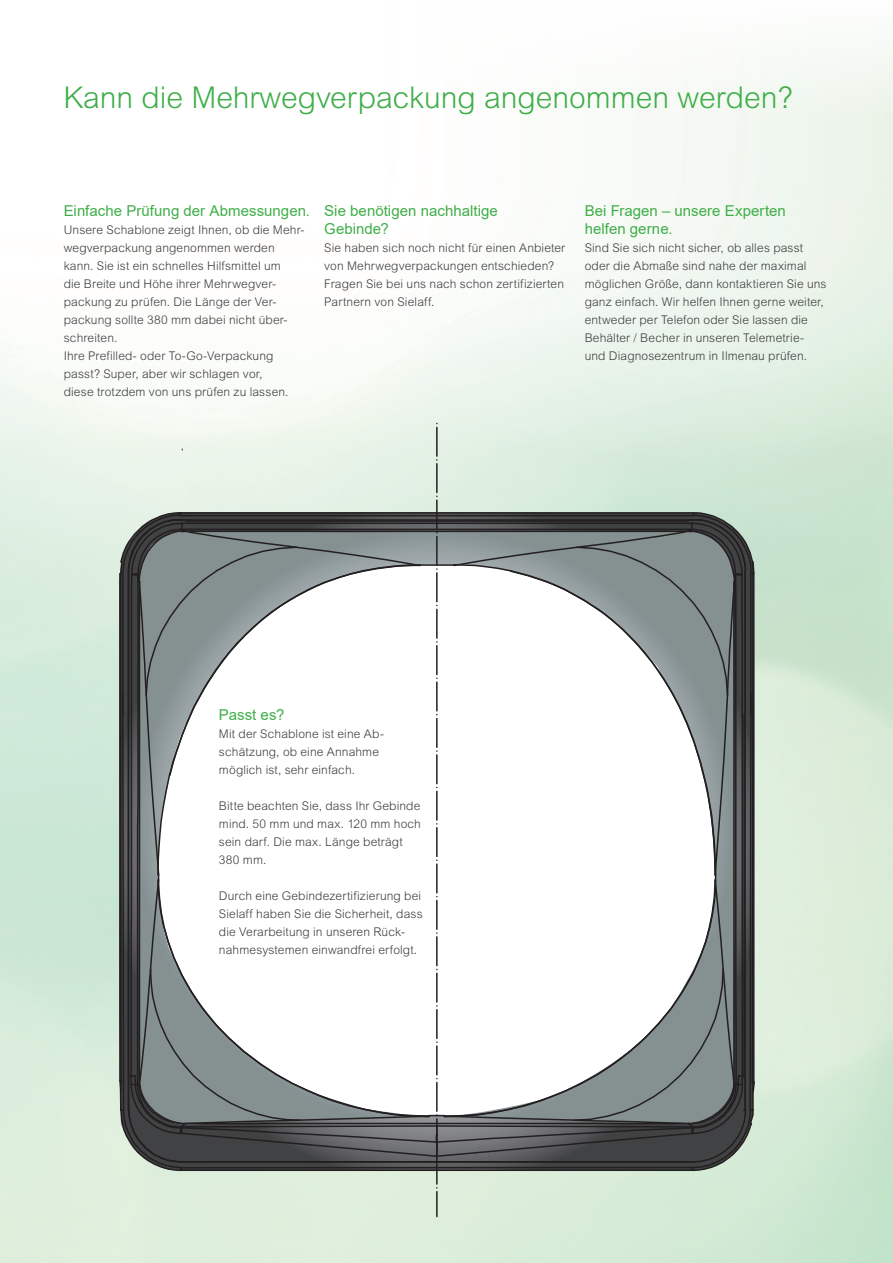
<style>
.page{position:relative;width:893px;height:1263px;background:#fff}
.page>*{position:absolute;margin:0;border:0;box-sizing:border-box;transform-origin:0 0}
.t1{font:300 30px "Arial MT Pro";color:#40ae49}
.t2{font:15px/18px "Arial";letter-spacing:.005em;color:#40ae49}
.t3{font:300 12px/18px "Arial MT Pro";letter-spacing:.01em;color:#3e3e3f}
</style>
<div class="page">
<img style="left:0;top:46px;width:893px;height:1217px">
<svg style="left:119px;top:423px;width:637px;height:793px"></svg>
<h1 class="t1" style="left:64px;top:79px;width:731px">Kann die Mehrwegverpackung angenommen werden?</h1>
<p class="t2" style="left:64px;top:202px;width:248px">Einfache Prüfung der Abmessungen.</p>
<p class="t3" style="left:64px;top:221px;width:242px">Unsere Schablone zeigt Ihnen, ob die Mehr&shy;wegverpackung angenommen werden kann. Sie ist ein schnelles Hilfsmittel um<br>die Breite und Höhe ihrer Mehrwegver&shy;packung zu prüfen. Die Länge der Ver&shy;packung sollte 380 mm dabei nicht über&shy;schreiten.<br>Ihre Prefilled- oder To-Go-Verpackung passt? Super, aber wir schlagen vor,<br>diese trotzdem von uns prüfen zu lassen.</p>
<p class="t2" style="left:324px;top:202px;width:175px">Sie benötigen nachhaltige<br>Gebinde?</p>
<p class="t3" style="left:324px;top:239px;width:243px">Sie haben sich noch nicht für einen Anbieter von Mehrwegverpackungen entschieden?<br>Fragen Sie bei uns nach schon zertifizierten Partnern von Sielaff.</p>
<p class="t2" style="left:585px;top:202px;width:203px">Bei Fragen – unsere Experten helfen gerne.</p>
<p class="t3" style="left:585px;top:239px;width:243px">Sind Sie sich nicht sicher, ob alles passt oder die Abmaße sind nahe der maximal möglichen Größe, dann kontaktieren Sie uns ganz einfach. Wir helfen Ihnen gerne weiter, entweder per Telefon oder Sie lassen die Behälter / Becher in unseren Telemetrie&shy;und Diagnosezentrum in Ilmenau prüfen.</p>
<p class="t2" style="left:219px;top:706px;width:67px">Passt es?</p>
<p class="t3" style="left:219px;top:725px;width:167px">Mit der Schablone ist eine Ab&shy;schätzung, ob eine Annahme möglich ist, sehr einfach.</p>
<p class="t3" style="left:219px;top:797px;width:203px">Bitte beachten Sie, dass Ihr Gebinde mind. 50 mm und max. 120 mm hoch sein darf. Die max. Länge beträgt<br>380 mm.</p>
<p class="t3" style="left:219px;top:887px;width:205px">Durch eine Gebindezertifizierung bei Sielaff haben Sie die Sicherheit, dass die Verarbeitung in unseren Rück&shy;nahmesystemen einwandfrei erfolgt.</p>
</div>
